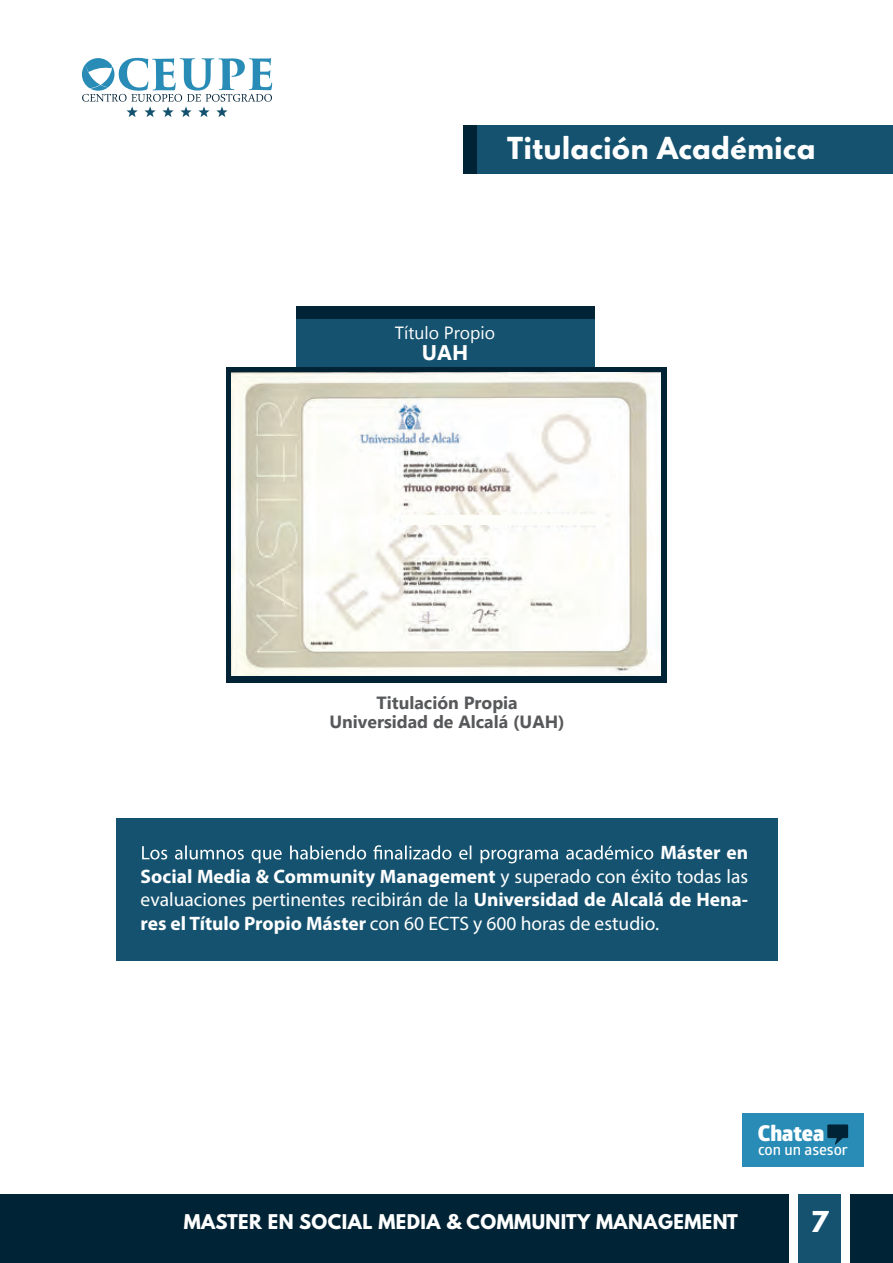
<style>
.page{position:relative;width:893px;height:1263px;background:#fff}
.page>*{position:absolute;margin:0;border:0;box-sizing:border-box;transform-origin:0 0}
.t1{font:700 26.85px "League Spartan";letter-spacing:.025em;color:#fff}
.t2{font:700 25.5px "League Spartan";color:#fff}
.t3{font:800 21.75px "Glober";color:#fff}
.t4{font:700 21.15px "Gadugi";color:#fff}
.t5{font:19.5px/23.4px "Myriad Pro";color:#fff;text-align:justify}
.t6{font:700 18px "League Spartan";letter-spacing:.025em;color:#fff}
.t7{font:700 17.7px/19px "Gadugi";color:#57585a;text-align:center}
.t8{font:17.7px "Gadugi";color:#fff}
.t9{font:600 15.15px "Glober";color:#fff}
.s1{font-weight:700}
</style>
<div class="page">
<svg style="left:82px;top:58px;width:190px;height:59px"></svg>
<div style="left:116px;top:818px;width:661px;height:143px;background:#14526f"></div>
<svg style="left:142px;top:845px;width:511px;height:18px"></svg>
<div style="left:296px;top:319px;width:299px;height:57px;background:#14526f"></div>
<div style="left:296px;top:307px;width:299px;height:12px;background:#002335"></div>
<div style="left:226px;top:367px;width:440px;height:315px;background:#002335"></div>
<img style="left:231px;top:372px;width:429px;height:303px">
<div style="left:402px;top:516px;width:202px;height:9px;background:#fdfefa"></div>
<div style="left:476px;top:125px;width:417px;height:49px;background:#14526f"></div>
<div style="left:464px;top:125px;width:13px;height:49px;background:#002335"></div>
<div style="left:850px;top:1195px;width:43px;height:68px;background:#002335"></div>
<div style="left:798px;top:1195px;width:43px;height:68px;background:#14526f"></div>
<div style="left:0;top:1195px;width:788px;height:68px;background:#002335"></div>
<div style="left:742px;top:1113px;width:122px;height:53px;background:#298cb6"></div>
<svg style="left:827px;top:1124px;width:21px;height:21px"></svg>
<h1 class="t1" style="left:507px;top:127px;width:310px">Titulación Académica</h1>
<p class="t8" style="left:395px;top:322px;width:102px">Título Propio</p>
<p class="t4" style="left:422px;top:340px;width:48px">UAH</p>
<p class="t7" style="left:329px;top:693px;width:237px">Titulación Propia<br>Universidad de Alcalá (UAH)</p>
<p class="t5" style="left:141px;top:841px;width:609px;text-indent:520px"><span class="s1">Máster en Social Media &amp; Community Management</span> y superado con éxito todas las evaluaciones pertinentes recibirán de la <span class="s1">Universidad de Alcalá de Hena&shy;res el Título Propio Máster</span> con 60 ECTS y 600 horas de estudio.</p>
<p class="t3" style="left:758px;top:1117px;width:68px">Chatea</p>
<p class="t9" style="left:758px;top:1139px;width:91px">con un asesor</p>
<p class="t6" style="left:184px;top:1207px;width:556px">MASTER EN SOCIAL MEDIA &amp; COMMUNITY MANAGEMENT</p>
<h2 class="t2" style="left:811px;top:1201px;width:19px">7</h2>
</div>
